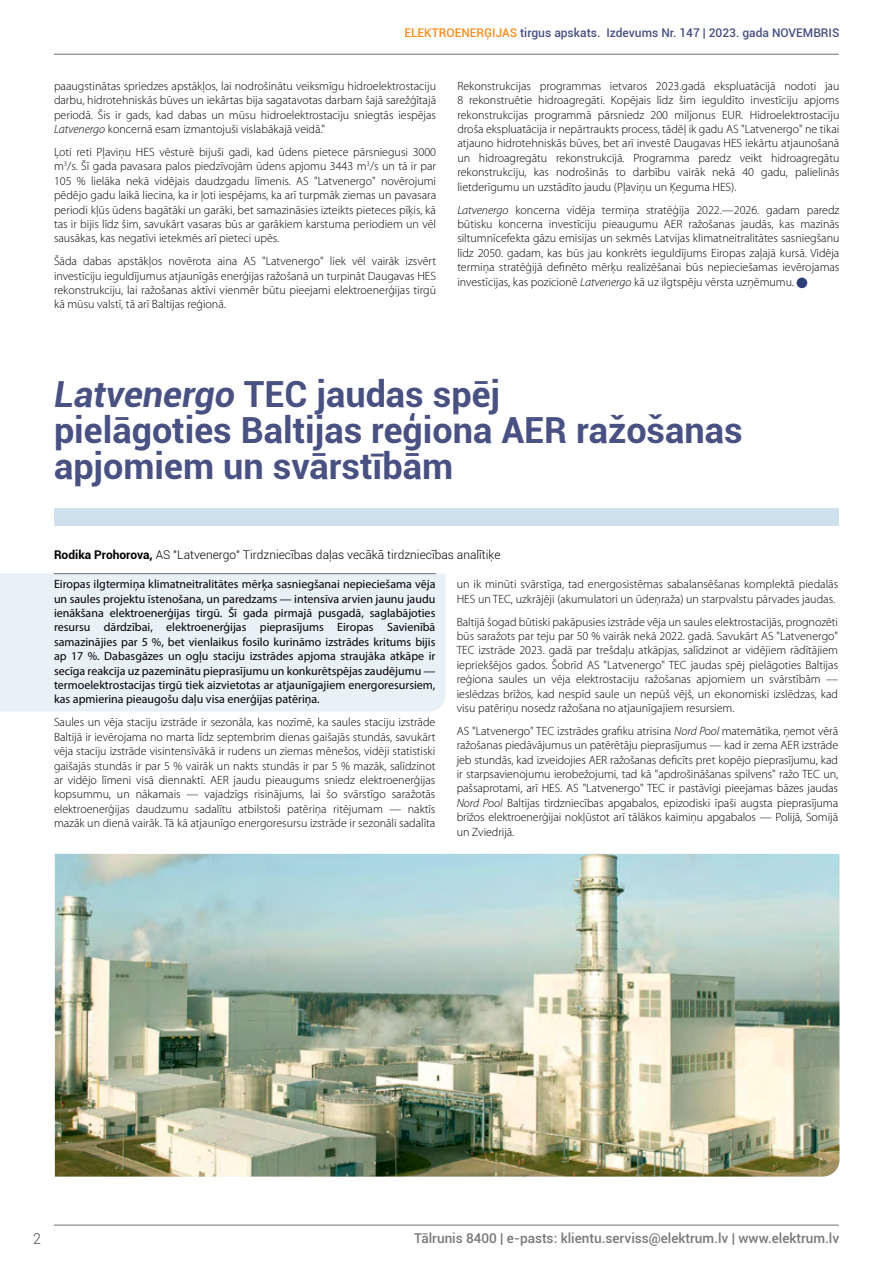
<style>
.page{position:relative;width:893px;height:1263px;background:#fff}
.page>*{position:absolute;margin:0;border:0;box-sizing:border-box;transform-origin:0 0}
.t1{font:700 36px/36px "Roboto";color:#485181}
.t2{font:300 15px "Roboto";color:#4d4d4f}
.t3{font:500 13.5px "Roboto";color:#77787b}
.t4{font:300 12px/14.4px "Myriad Pro";color:#000;text-align:justify}
.t5{font:12px/14.4px "Myriad Pro";color:#000;text-align:justify}
.t6{font:300 12px "Roboto";color:#000}
.t7{font:500 12px "Roboto";color:#485181}
.s1{color:#f78d1e}
.s2{font-style:italic}
.s3{color:#2c3e74}
.s4{font-weight:700}
</style>
<div class="page">
<hr style="left:54px;top:54px;width:784px;height:1px;background:#6d6e71">
<hr style="left:54px;top:1225px;width:784px;height:1px;background:#6d6e71">
<div style="left:55px;top:508px;width:784px;height:17px;background:#cfe1ed"></div>
<div style="left:0;top:574px;width:446px;height:137px;background:#e8f1f6"></div>
<hr style="left:54px;top:573px;width:382px;height:1px;background:#6d6e71">
<img style="left:55px;top:854px;width:784px;height:322px">
<p class="t7" style="left:404px;top:25px;width:437px"><span class="s1">ELEKTROENERĢIJAS</span> tirgus apskats. Izdevums Nr. 147 | 2023. gada NOVEMBRIS</p>
<p class="t4" style="left:54px;top:78px;width:384px">paaugstinātas spriedzes apstākļos, lai nodrošinātu veiksmīgu hidroelektrostaciju darbu, hidrotehniskās būves un iekārtas bija sagatavotas darbam šajā sarežģītajā periodā. Šis ir gads, kad dabas un mūsu hidroelektrostaciju sniegtās iespējas <span class="s2">Latvenergo</span> koncernā esam izmantojuši vislabākajā veidā."</p>
<p class="t4" style="left:54px;top:145px;width:384px">Ļoti reti Pļaviņu HES vēsturē bijuši gadi, kad ūdens pietece pārsniegusi 3000 m<sup>3</sup>/s. Šī gada pavasara palos piedzīvojām ūdens apjomu 3443 m<sup>3</sup>/s un tā ir par 105 % lielāka nekā vidējais daudzgadu līmenis. AS "Latvenergo" novērojumi pēdējo gadu laikā liecina, ka ir ļoti iespējams, ka arī turpmāk ziemas un pavasara periodi kļūs ūdens bagātāki un garāki, bet samazināsies izteikts pieteces pīķis, kā tas ir bijis līdz šim, savukārt vasaras būs ar garākiem karstuma periodiem un vēl sausākas, kas negatīvi ietekmēs arī pieteci upēs.</p>
<p class="t4" style="left:54px;top:254px;width:384px">Šāda dabas apstākļos novērota aina AS "Latvenergo" liek vēl vairāk izsvērt investīciju ieguldījumus atjaunīgās enerģijas ražošanā un turpināt Daugavas HES rekonstrukciju, lai ražošanas aktīvi vienmēr būtu pieejami elektroenerģijas tirgū kā mūsu valstī, tā arī Baltijas reģionā.</p>
<p class="t4" style="left:457px;top:78px;width:384px">Rekonstrukcijas programmas ietvaros 2023.gadā ekspluatācijā nodoti jau 8 rekonstruētie hidroagregāti. Kopējais līdz šim ieguldīto investīciju apjoms rekonstrukcijas programmā pārsniedz 200 miljonus EUR. Hidroelektrostaciju droša ekspluatācija ir nepārtraukts process, tādēļ ik gadu AS "Latvenergo" ne tikai atjauno hidrotehniskās būves, bet arī investē Daugavas HES iekārtu atjaunošanā un hidroagregātu rekonstrukcijā. Programma paredz veikt hidroagregātu rekonstrukciju, kas nodrošinās to darbību vairāk nekā 40 gadu, palielinās lietderīgumu un uzstādīto jaudu (Pļaviņu un Ķeguma HES).</p>
<p class="t4" style="left:457px;top:202px;width:384px"><span class="s2">Latvenergo</span> koncerna vidēja termiņa stratēģija 2022.—2026. gadam paredz būtisku koncerna investīciju pieaugumu AER ražošanas jaudās, kas mazinās siltumnīcefekta gāzu emisijas un sekmēs Latvijas klimatneitralitātes sasniegšanu līdz 2050. gadam, kas būs jau konkrēts ieguldījums Eiropas zaļajā kursā. Vidēja termiņa stratēģijā definēto mērķu realizēšanai būs nepieciešamas ievērojamas investīcijas, kas pozicionē <span class="s2">Latvenergo</span> kā uz ilgtspēju vērsta uzņēmumu. <span class="s3">■</span></p>
<h1 class="t1" style="left:54px;top:375px;width:690px"><span class="s2">Latvenergo</span> TEC jaudas spēj<br>pielāgoties Baltijas reģiona AER ražošanas apjomiem un svārstībām</h1>
<p class="t6" style="left:54px;top:547px;width:448px"><span class="s4">Rodika Prohorova,</span> AS "Latvenergo" Tirdzniecības daļas vecākā tirdzniecības analītiķe</p>
<p class="t5" style="left:54px;top:577px;width:383px">Eiropas ilgtermiņa klimatneitralitātes mērķa sasniegšanai nepieciešama vēja un saules projektu īstenošana, un paredzams — intensīva arvien jaunu jaudu ienākšana elektroenerģijas tirgū. Šī gada pirmajā pusgadā, saglabājoties resursu dārdzībai, elektroenerģijas pieprasījums Eiropas Savienībā samazinājies par 5 %, bet vienlaikus fosilo kurināmo izstrādes kritums bijis ap 17 %. Dabasgāzes un ogļu staciju izstrādes apjoma straujāka atkāpe ir secīga reakcija uz pazeminātu pieprasījumu un konkurētspējas zaudējumu — termoelektrostacijas tirgū tiek aizvietotas ar atjaunīgajiem energoresursiem, kas apmierina pieaugošu daļu visa enerģijas patēriņa.</p>
<p class="t4" style="left:54px;top:715px;width:383px">Saules un vēja staciju izstrāde ir sezonāla, kas nozīmē, ka saules staciju izstrāde Baltijā ir ievērojama no marta līdz septembrim dienas gaišajās stundās, savukārt vēja staciju izstrāde visintensīvākā ir rudens un ziemas mēnešos, vidēji statistiski gaišajās stundās ir par 5 % vairāk un nakts stundās ir par 5 % mazāk, salīdzinot ar vidējo līmeni visā diennaktī. AER jaudu pieaugums sniedz elektroenerģijas kopsummu, un nākamais — vajadzīgs risinājums, lai šo svārstīgo saražotās elektroenerģijas daudzumu sadalītu atbilstoši patēriņa ritējumam — naktīs mazāk un dienā vairāk. Tā kā atjaunīgo energoresursu izstrāde ir sezonāli sadalīta</p>
<p class="t4" style="left:457px;top:577px;width:383px">un ik minūti svārstīga, tad energosistēmas sabalansēšanas komplektā piedalās<br>HES un TEC, uzkrājēji (akumulatori un ūdeņraža) un starpvalstu pārvades jaudas.</p>
<p class="t4" style="left:457px;top:614px;width:383px">Baltijā šogad būtiski pakāpusies izstrāde vēja un saules elektrostacijās, prognozēti būs saražots par teju par 50 % vairāk nekā 2022. gadā. Savukārt AS "Latvenergo" TEC izstrāde 2023. gadā par trešdaļu atkāpjas, salīdzinot ar vidējiem rādītājiem iepriekšējos gados. Šobrīd AS "Latvenergo" TEC jaudas spēj pielāgoties Baltijas reģiona saules un vēja elektrostaciju ražošanas apjomiem un svārstībām — ieslēdzas brīžos, kad nespīd saule un nepūš vējš, un ekonomiski izslēdzas, kad visu patēriņu nosedz ražošana no atjaunīgajiem resursiem.</p>
<p class="t4" style="left:457px;top:723px;width:383px">AS "Latvenergo" TEC izstrādes grafiku atrisina <span class="s2">Nord Pool</span> matemātika, ņemot vērā ražošanas piedāvājumus un patērētāju pieprasījumus — kad ir zema AER izstrāde jeb stundās, kad izveidojies AER ražošanas deficīts pret kopējo pieprasījumu, kad ir starpsavienojumu ierobežojumi, tad kā "apdrošināšanas spilvens" ražo TEC un, pašsaprotami, arī HES. AS "Latvenergo" TEC ir pastāvīgi pieejamas bāzes jaudas <span class="s2">Nord Pool</span> Baltijas tirdzniecības apgabalos, epizodiski īpaši augsta pieprasījuma brīžos elektroenerģijai nokļūstot arī tālākos kaimiņu apgabalos — Polijā, Somijā un Zviedrijā.</p>
<p class="t2" style="left:33px;top:1229px;width:10px">2</p>
<p class="t3" style="left:414px;top:1229px;width:427px">Tālrunis 8400 | e-pasts: klientu.serviss@elektrum.lv | www.elektrum.lv</p>
</div>
